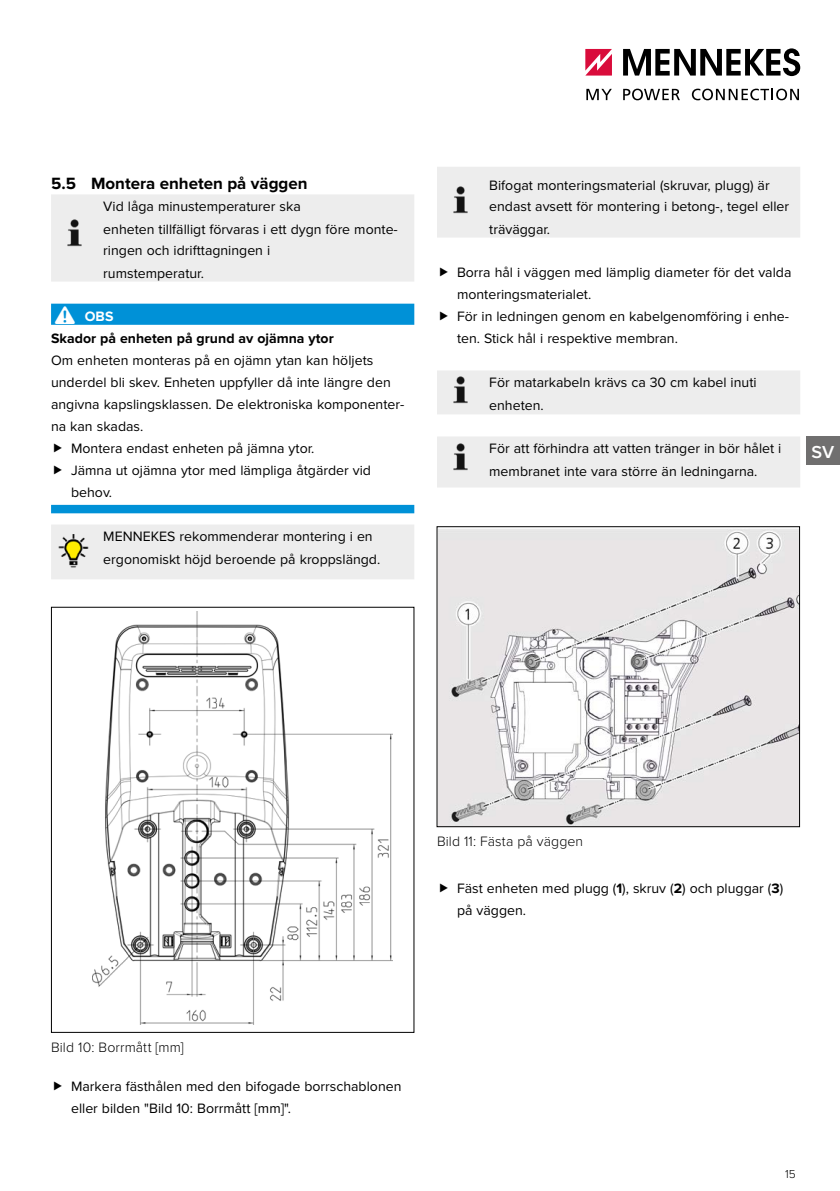
<style>
.page{position:relative;width:840px;height:1191px;background:#fff}
.page>*{position:absolute;margin:0;border:0;box-sizing:border-box;transform-origin:0 0}
.t1{font:600 18px "Proxima Nova";color:#fff}
.t2{font:700 17px "Proxima Nova";color:#000}
.t3{font:14px/22px "Proxima Nova";color:#000}
.t4{font:300 14px "Proxima Nova";letter-spacing:.005em;color:#000}
.t5{font:700 14px "Proxima Nova";color:#000}
.t6{font:700 14px "Proxima Nova";color:#fff}
.t7{font:300 12px "Proxima Nova";color:#000}
.s1{font-weight:700}
</style>
<div class="page">
<svg style="left:586px;top:89px;width:25px;height:11px"></svg>
<svg style="left:623px;top:89px;width:56px;height:11px"></svg>
<svg style="left:691px;top:89px;width:107px;height:11px"></svg>
<svg style="left:585px;top:49px;width:26px;height:27px"></svg>
<svg style="left:623px;top:48px;width:176px;height:28px"></svg>
<div style="left:805px;top:437px;width:34px;height:28px;background:#706f6f"></div>
<div style="left:51px;top:304px;width:363px;height:21px;background:#0091d7"></div>
<div style="left:51px;top:505px;width:363px;height:8px;background:#0091d7"></div>
<div style="left:51px;top:194px;width:363px;height:87px;background:#ededed"></div>
<div style="left:51px;top:525px;width:363px;height:54px;background:#ededed"></div>
<img style="left:58px;top:216px;width:34px;height:34px">
<img style="left:57px;top:534px;width:34px;height:34px">
<img style="left:92px;top:611px;width:300px;height:413px">
<div style="left:437px;top:167px;width:362px;height:71px;background:#ededed"></div>
<div style="left:437px;top:371px;width:362px;height:43px;background:#ededed"></div>
<div style="left:437px;top:437px;width:362px;height:50px;background:#ededed"></div>
<img style="left:443px;top:182px;width:34px;height:34px">
<img style="left:443px;top:372px;width:34px;height:34px">
<img style="left:443px;top:440px;width:34px;height:34px">
<img style="left:438px;top:529px;width:359px;height:296px">
<div style="left:436px;top:526px;width:363px;height:301px;border:1px solid #000"></div>
<p class="t2" style="left:51px;top:173px;width:258px">5.5 Montera enheten på väggen</p>
<p class="t3" style="left:103px;top:196px;width:296px">Vid låga minustemperaturer ska<br>enheten tillfälligt förvaras i ett dygn före monte&shy;ringen och idrifttagningen i<br>rumstemperatur.</p>
<p class="t6" style="left:85px;top:308px;width:30px">OBS</p>
<p class="t5" style="left:51px;top:330px;width:284px">Skador på enheten på grund av ojämna ytor</p>
<p class="t3" style="left:51px;top:350px;width:323px">Om enheten monteras på en ojämn ytan kan höljets</p>
<p class="t3" style="left:51px;top:372px;width:341px">underdel bli skev. Enheten uppfyller då inte längre den</p>
<p class="t3" style="left:51px;top:394px;width:354px">angivna kapslingsklassen. De elektroniska komponenter-</p>
<p class="t3" style="left:51px;top:416px;width:94px">na kan skadas.</p>
<p class="t3" style="left:71px;top:438px;width:245px">Montera endast enheten på jämna ytor.</p>
<p class="t3" style="left:71px;top:460px;width:301px">Jämna ut ojämna ytor med lämpliga åtgärder vid</p>
<p class="t3" style="left:71px;top:482px;width:43px">behov.</p>
<p class="t3" style="left:103px;top:526px;width:278px">MENNEKES rekommenderar montering i en ergonomiskt höjd beroende på kroppslängd.</p>
<p class="t3" style="left:489px;top:175px;width:301px">Bifogat monteringsmaterial (skruvar, plugg) är endast avsett för montering i betong-, tegel eller träväggar.</p>
<p class="t3" style="left:457px;top:262px;width:336px">Borra hål i väggen med lämplig diameter för det valda monteringsmaterialet.<br>För in ledningen genom en kabelgenomföring i enhe&shy;ten. Stick hål i respektive membran.</p>
<p class="t3" style="left:489px;top:372px;width:269px">För matarkabeln krävs ca 30 cm kabel inuti enheten.</p>
<p class="t3" style="left:489px;top:438px;width:293px">För att förhindra att vatten tränger in bör hålet i membranet inte vara större än ledningarna.</p>
<p class="t1" style="left:811px;top:438px;width:24px">SV</p>
<p class="t4" style="left:437px;top:833px;width:148px">Bild 11: Fästa på väggen</p>
<p class="t3" style="left:457px;top:878px;width:327px">Fäst enheten med plugg (<span class="s1">1</span>), skruv (<span class="s1">2</span>) och pluggar (<span class="s1">3</span>) på väggen.</p>
<p class="t4" style="left:51px;top:1039px;width:134px">Bild 10: Borrmått [mm]</p>
<p class="t3" style="left:71px;top:1076px;width:332px">Markera fästhålen med den bifogade borrschablonen eller bilden "Bild 10: Borrmått [mm]".</p>
<p class="t7" style="left:784px;top:1166px;width:12px">15</p>
</div>
